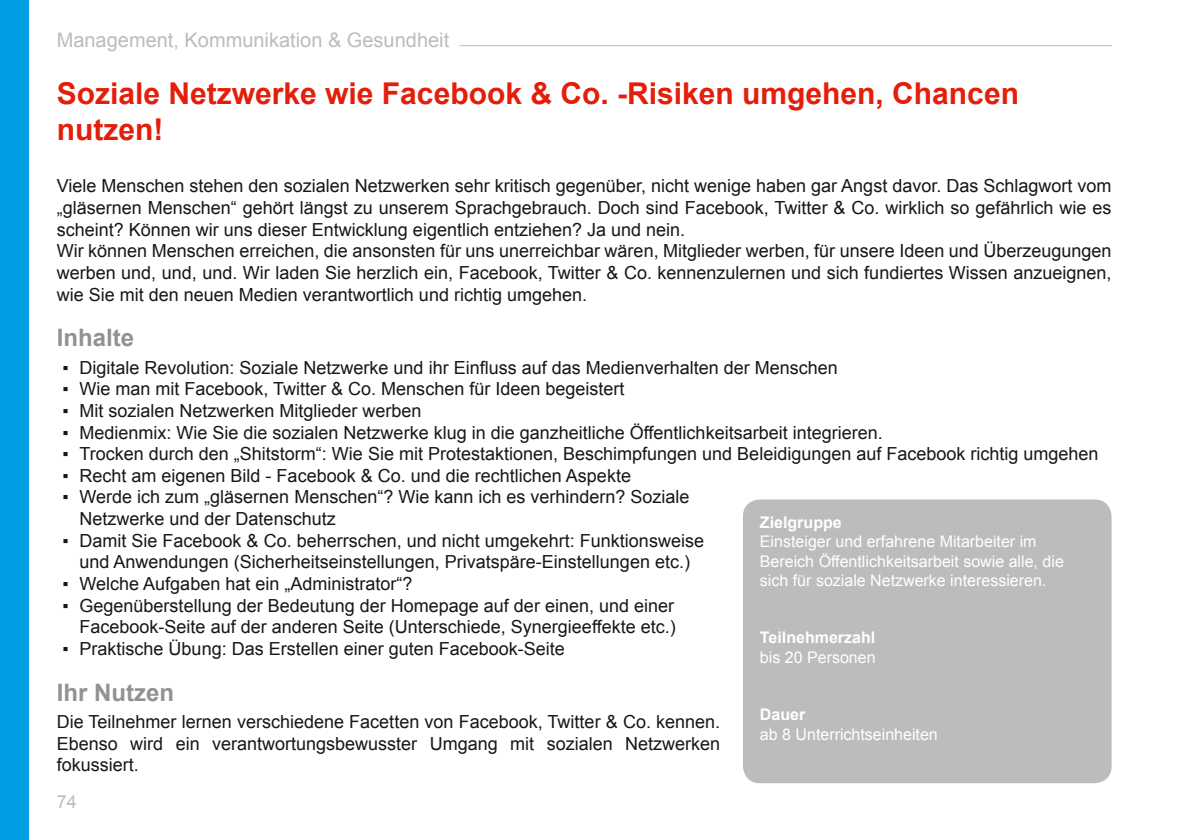
<style>
.page{position:relative;width:1191px;height:840px;background:#fff}
.page>*{position:absolute;margin:0;border:0;box-sizing:border-box;transform-origin:0 0}
.t1{font:700 30px/36px "Arial";color:#e41e0a}
.t2{font:700 24px "Arial";color:#919291}
.t3{font:20px "Arial";color:#bbbcbc}
.t4{font:18px/21.6px "Arial";color:#181716}
.t5{font:18px "Arial";color:#bbbcbc}
.t6{font:16px/19.2px "Arial";color:#fff}
.t7{font:700 16px "Arial";color:#fff}
</style>
<div class="page">
<hr style="left:459px;top:45px;width:652px;height:1px;background:#bbbcbc">
<div style="left:0;top:0;width:28px;height:839px;background:#009ee3"></div>
<div style="left:743px;top:499px;width:368px;height:283px;background:#bbbcbc;border-radius:17px"></div>
<p class="t3" style="left:57px;top:27px;width:394px">Management, Kommunikation &amp; Gesundheit</p>
<h1 class="t1" style="left:57px;top:76px;width:963px">Soziale Netzwerke wie Facebook &amp; Co. -Risiken umgehen, Chancen nutzen!</h1>
<p class="t4" style="left:57px;top:175px;width:1056px">Viele Menschen stehen den sozialen Netzwerken sehr kritisch gegenüber, nicht wenige haben gar Angst davor. Das Schlagwort vom „gläsernen Menschen“ gehört längst zu unserem Sprachgebrauch. Doch sind Facebook, Twitter &amp; Co. wirklich so gefährlich wie es scheint? Können wir uns dieser Entwicklung eigentlich entziehen? Ja und nein.<br>Wir können Menschen erreichen, die ansonsten für uns unerreichbar wären, Mitglieder werben, für unsere Ideen und Überzeugungen werben und, und, und. Wir laden Sie herzlich ein, Facebook, Twitter &amp; Co. kennenzulernen und sich fundiertes Wissen anzueignen, wie Sie mit den neuen Medien verantwortlich und richtig umgehen.</p>
<h2 class="t2" style="left:57px;top:322px;width:79px">Inhalte</h2>
<p class="t4" style="left:62px;top:356px;width:777px">▪ Digitale Revolution: Soziale Netzwerke und ihr Einfluss auf das Medienverhalten der Menschen</p>
<p class="t4" style="left:62px;top:378px;width:563px">▪ Wie man mit Facebook, Twitter &amp; Co. Menschen für Ideen begeistert</p>
<p class="t4" style="left:62px;top:400px;width:361px">▪ Mit sozialen Netzwerken Mitglieder werben</p>
<p class="t4" style="left:62px;top:421px;width:822px">▪ Medienmix: Wie Sie die sozialen Netzwerke klug in die ganzheitliche Öffentlichkeitsarbeit integrieren.</p>
<p class="t4" style="left:62px;top:443px;width:1037px">▪ Trocken durch den „Shitstorm“: Wie Sie mit Protestaktionen, Beschimpfungen und Beleidigungen auf Facebook richtig umgehen</p>
<p class="t4" style="left:62px;top:464px;width:570px">▪ Recht am eigenen Bild - Facebook &amp; Co. und die rechtlichen Aspekte</p>
<p class="t4" style="left:79px;top:486px;width:611px;text-indent:-17px">▪ Werde ich zum „gläsernen Menschen“? Wie kann ich es verhindern? Soziale<br>Netzwerke und der Datenschutz</p>
<p class="t4" style="left:62px;top:529px;width:643px;text-align:center">▪ Damit Sie Facebook &amp; Co. beherrschen, und nicht umgekehrt: Funktionsweise und Anwendungen (Sicherheitseinstellungen, Privatspäre-Einstellungen etc.)</p>
<p class="t4" style="left:63px;top:572px;width:351px">▪ Welche Aufgaben hat ein „Administrator“?</p>
<p class="t4" style="left:63px;top:594px;width:615px;text-align:right">▪ Gegenüberstellung der Bedeutung der Homepage auf der einen, und einer<br>Facebook-Seite auf der anderen Seite (Unterschiede, Synergieeffekte etc.)</p>
<p class="t4" style="left:63px;top:637px;width:504px">▪ Praktische Übung: Das Erstellen einer guten Facebook-Seite</p>
<h2 class="t2" style="left:57px;top:675px;width:119px">Ihr Nutzen</h2>
<p class="t4" style="left:57px;top:710px;width:665px;text-align:justify">Die Teilnehmer lernen verschiedene Facetten von Facebook, Twitter &amp; Co. kennen.<br>Ebenso wird ein verantwortungsbewusster Umgang mit sozialen Netzwerken fokussiert.</p>
<p class="t7" style="left:760px;top:511px;width:83px">Zielgruppe</p>
<p class="t6" style="left:760px;top:532px;width:305px">Einsteiger und erfahrene Mitarbeiter im<br>Bereich Öffentlichkeitsarbeit sowie alle, die sich für soziale Netzwerke interessieren.</p>
<p class="t7" style="left:760px;top:626px;width:117px">Teilnehmerzahl</p>
<p class="t6" style="left:760px;top:647px;width:117px">bis 20 Personen</p>
<p class="t7" style="left:760px;top:703px;width:47px">Dauer</p>
<p class="t6" style="left:760px;top:724px;width:179px">ab 8 Unterrichtseinheiten</p>
<p class="t5" style="left:57px;top:789px;width:22px">74</p>
</div>
